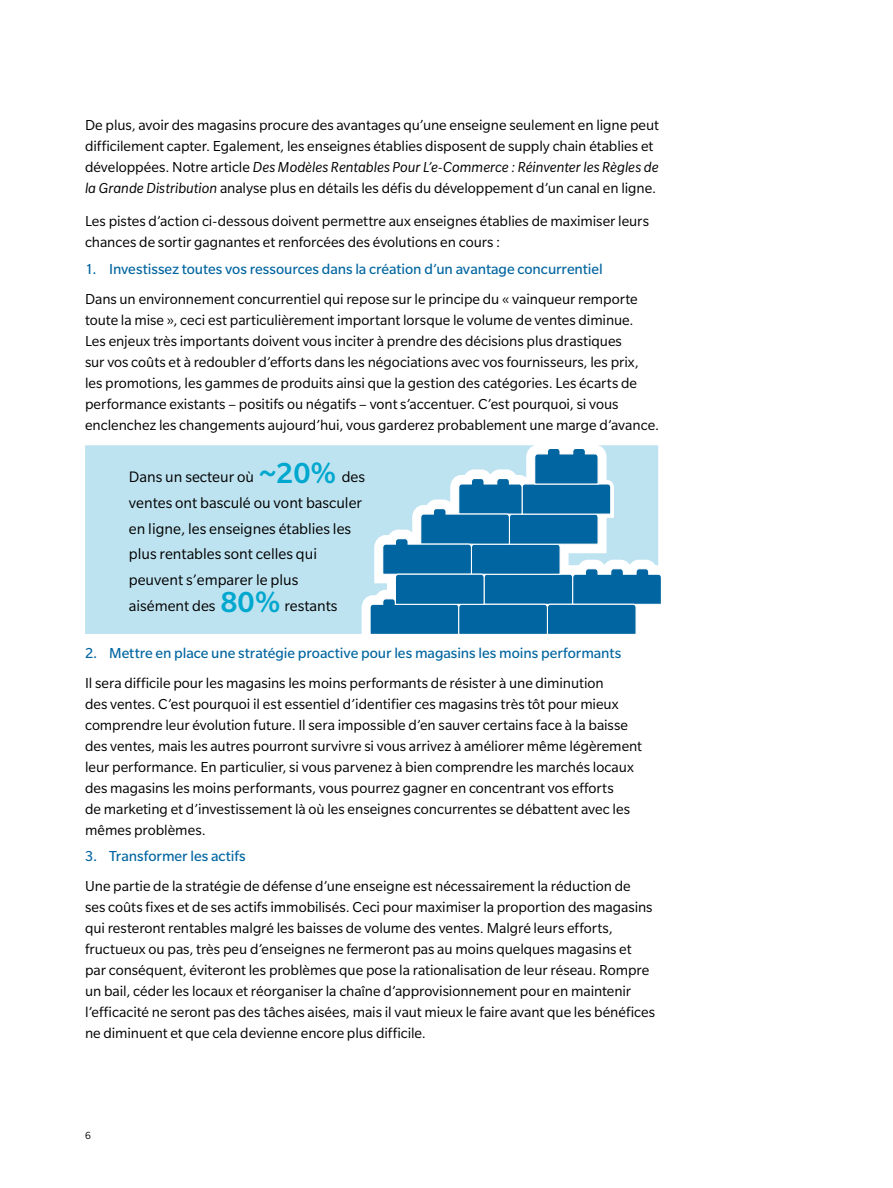
<style>
.page{position:relative;width:893px;height:1188px;background:#fff}
.page>*{position:absolute;margin:0;border:0;box-sizing:border-box;transform-origin:0 0}
.t1{font:500 31.5px "Slate Pro";color:#00a7ce}
.t2{font:16.5px/25.7px "Slate Pro";color:#010101}
.t3{font:15.75px/21px "Slate Pro";color:#000}
.t4{font:15.75px "Slate Pro";color:#0065a0}
.t5{font:11.25px "Slate Pro";color:#000}
.s1{font-style:italic}
</style>
<div class="page">
<div style="left:85px;top:445px;width:271px;height:189px;background:#bee3f0"></div>
<svg style="left:356px;top:445px;width:304px;height:189px;background:#5ea1c5"></svg>
<p class="t3" style="left:85px;top:115px;width:576px">De plus, avoir des magasins procure des avantages qu’une enseigne seulement en ligne peut difficilement capter. Egalement, les enseignes établies disposent de supply chain établies et développées. Notre article <span class="s1">Des Modèles Rentables Pour L’e-Commerce : Réinventer les Règles de la Grande Distribution</span> analyse plus en détails les défis du développement d’un canal en ligne.</p>
<p class="t3" style="left:85px;top:211px;width:565px">Les pistes d’action ci-dessous doivent permettre aux enseignes établies de maximiser leurs chances de sortir gagnantes et renforcées des évolutions en cours :</p>
<p class="t4" style="left:85px;top:260px;width:519px">1. Investissez toutes vos ressources dans la création d’un avantage concurrentiel</p>
<p class="t3" style="left:85px;top:288px;width:575px">Dans un environnement concurrentiel qui repose sur le principe du « vainqueur remporte toute la mise », ceci est particulièrement important lorsque le volume de ventes diminue.<br>Les enjeux très importants doivent vous inciter à prendre des décisions plus drastiques<br>sur vos coûts et à redoubler d’efforts dans les négociations avec vos fournisseurs, les prix, les promotions, les gammes de produits ainsi que la gestion des catégories. Les écarts de performance existants – positifs ou négatifs – vont s’accentuer. C’est pourquoi, si vous enclenchez les changements aujourd’hui, vous garderez probablement une marge d’avance.</p>
<p class="t2" style="left:129px;top:464px;width:127px">Dans un secteur où</p>
<p class="t2" style="left:342px;top:464px;width:25px">des</p>
<h1 class="t1" style="left:259px;top:456px;width:79px">~20%</h1>
<p class="t2" style="left:129px;top:490px;width:235px">ventes ont basculé ou vont basculer en ligne, les enseignes établies les plus rentables sont celles qui peuvent s’emparer le plus</p>
<h1 class="t1" style="left:220px;top:585px;width:62px">80%</h1>
<p class="t2" style="left:129px;top:593px;width:88px">aisément des</p>
<p class="t2" style="left:284px;top:593px;width:55px">restants</p>
<p class="t4" style="left:85px;top:644px;width:538px">2. Mettre en place une stratégie proactive pour les magasins les moins performants</p>
<p class="t3" style="left:85px;top:672px;width:559px">Il sera difficile pour les magasins les moins performants de résister à une diminution<br>des ventes. C’est pourquoi il est essentiel d’identifier ces magasins très tôt pour mieux comprendre leur évolution future. Il sera impossible d’en sauver certains face à la baisse des ventes, mais les autres pourront survivre si vous arrivez à améliorer même légèrement leur performance. En particulier, si vous parvenez à bien comprendre les marchés locaux des magasins les moins performants, vous pourrez gagner en concentrant vos efforts<br>de marketing et d’investissement là où les enseignes concurrentes se débattent avec les mêmes problèmes.</p>
<p class="t4" style="left:85px;top:848px;width:162px">3. Transformer les actifs</p>
<p class="t3" style="left:85px;top:875px;width:572px">Une partie de la stratégie de défense d’une enseigne est nécessairement la réduction de<br>ses coûts fixes et de ses actifs immobilisés. Ceci pour maximiser la proportion des magasins qui resteront rentables malgré les baisses de volume des ventes. Malgré leurs efforts, fructueux ou pas, très peu d’enseignes ne fermeront pas au moins quelques magasins et par conséquent, éviteront les problèmes que pose la rationalisation de leur réseau. Rompre un bail, céder les locaux et réorganiser la chaîne d’approvisionnement pour en maintenir l’efficacité ne seront pas des tâches aisées, mais il vaut mieux le faire avant que les bénéfices ne diminuent et que cela devienne encore plus difficile.</p>
<p class="t5" style="left:85px;top:1129px;width:7px">6</p>
</div>
